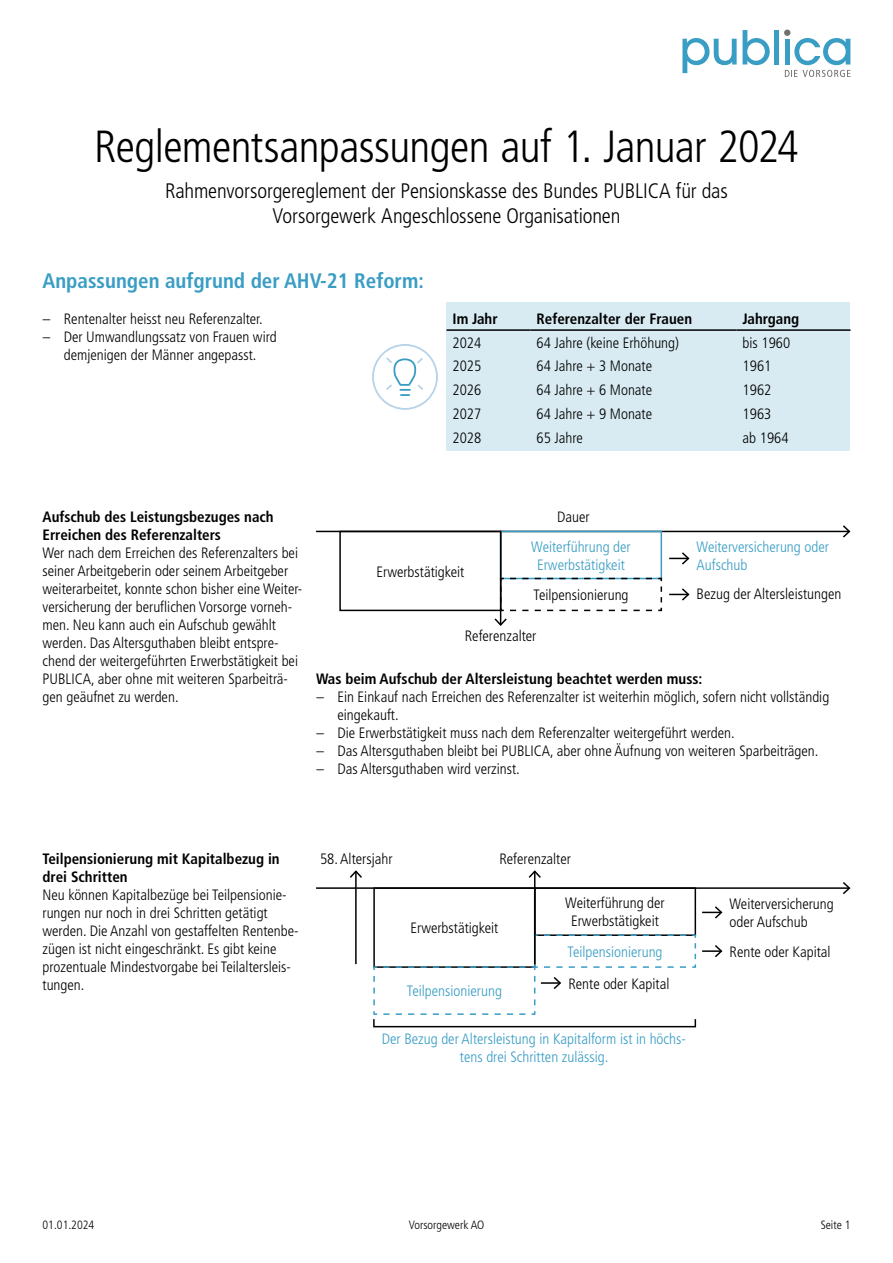
<style>
.page{position:relative;width:893px;height:1263px;background:#fff}
.page>*{position:absolute;margin:0;border:0;box-sizing:border-box;transform-origin:0 0}
.PUB_MAG_Titel{font:300 condensed 45px "Frutiger LT Std";letter-spacing:-.015em;color:#000}
.PUB_MAG_Lead{font:300 condensed 21px/25.2px "Frutiger LT Std";letter-spacing:-.01em;color:#000;text-align:center}
.überschrift{font:700 condensed 21px "Frutiger LT Std";color:#399dc4}
.PUB_MAG_Lauftext{font:300 condensed 15px/18px "Frutiger LT Std";color:#000}
.PUB_MAG_Lauftext_ohne_GLR{font:300 condensed 15px/18px "Frutiger LT Std";color:#000;text-align:center}
.PUB_MAG_Lauftext_ohne_GLR-2{font:300 condensed 15px/18px "Frutiger LT Std";color:#399dc4;text-align:center}
.PUB_MAG_Lauftext-2{font:700 condensed 15px/18px "Frutiger LT Std";color:#000}
.PUB_MAG_Tabelle{font:300 condensed 15px "Frutiger LT Std";color:#000}
.PUB_MAG_Tabelle-2{font:700 condensed 15px "Frutiger LT Std";color:#000}
.PUB_MAG_Lauftext_ohne_GLR-3{font:300 condensed 12px "Frutiger LT Std";color:#000}
</style>
<div class="page">
<svg style="left:682px;top:38px;width:55px;height:35px"></svg>
<svg style="left:743px;top:30px;width:27px;height:35px"></svg>
<div style="left:774px;top:30px;width:5px;height:35px;background:#399dc4"></div>
<svg style="left:784px;top:30px;width:66px;height:47px"></svg>
<div style="left:446px;top:302px;width:404px;height:149px;background:#d8ebf3"></div>
<hr style="left:446px;top:329px;width:84px;height:2px;background:#000">
<hr style="left:530px;top:329px;width:207px;height:2px;background:#000">
<hr style="left:737px;top:329px;width:113px;height:2px;background:#000">
<hr style="left:316px;top:887px;width:533px;height:2px;background:#000">
<svg style="left:841px;top:882px;width:10px;height:13px"></svg>
<div style="left:373px;top:887px;width:162px;height:81px;border:2px solid #000"></div>
<div style="left:534px;top:887px;width:162px;height:49px;border:2px solid #000"></div>
<hr style="left:355px;top:871px;width:2px;height:93px;background:#000">
<svg style="left:349px;top:870px;width:13px;height:9px"></svg>
<hr style="left:534px;top:871px;width:1px;height:93px;background:#000">
<svg style="left:528px;top:870px;width:13px;height:9px"></svg>
<hr style="left:316px;top:531px;width:533px;height:1px;background:#000">
<svg style="left:841px;top:525px;width:10px;height:13px"></svg>
<div style="left:339px;top:531px;width:162px;height:80px;border:2px solid #000"></div>
<div style="left:500px;top:531px;width:162px;height:48px;border:2px solid #399dc4"></div>
<hr style="left:500px;top:531px;width:1px;height:94px;background:#000">
<svg style="left:493px;top:577px;width:170px;height:49px"></svg>
<svg style="left:669px;top:552px;width:21px;height:13px"></svg>
<svg style="left:669px;top:588px;width:21px;height:13px"></svg>
<svg style="left:373px;top:934px;width:350px;height:81px"></svg>
<svg style="left:702px;top:906px;width:21px;height:13px"></svg>
<div style="left:373px;top:1018px;width:323px;height:9px;border:2px solid #000"></div>
<div style="left:372px;top:344px;width:66px;height:66px;border:2px solid #b7d3e8;border-radius:50%"></div>
<svg style="left:386px;top:357px;width:37px;height:39px"></svg>
<p class="PUB_MAG_Titel" style="left:94px;top:121px;width:706px">Reglementsanpassungen auf 1. Januar 2024</p>
<p class="PUB_MAG_Lead" style="left:165px;top:178px;width:564px">Rahmenvorsorgereglement der Pensionskasse des Bundes PUBLICA für das<br>Vorsorgewerk Angeschlossene Organisationen</p>
<p class="überschrift" style="left:43px;top:268px;width:383px">Anpassungen aufgrund der AHV-21 Reform:</p>
<p class="PUB_MAG_Lauftext" style="left:43px;top:310px;width:221px">– Rentenalter heisst neu Referenzalter.</p>
<p class="PUB_MAG_Lauftext" style="left:43px;top:328px;width:236px;text-align:center">– Der Umwandlungssatz von Frauen wird demjenigen der Männer angepasst.</p>
<p class="PUB_MAG_Tabelle-2" style="left:452px;top:310px;width:47px">Im Jahr</p>
<p class="PUB_MAG_Tabelle-2" style="left:536px;top:310px;width:157px">Referenzalter der Frauen</p>
<p class="PUB_MAG_Tabelle-2" style="left:743px;top:310px;width:58px">Jahrgang</p>
<p class="PUB_MAG_Tabelle" style="left:452px;top:334px;width:30px">2024</p>
<p class="PUB_MAG_Tabelle" style="left:536px;top:334px;width:144px">64 Jahre (keine Erhöhung)</p>
<p class="PUB_MAG_Tabelle" style="left:743px;top:334px;width:49px">bis 1960</p>
<p class="PUB_MAG_Tabelle" style="left:452px;top:358px;width:30px">2025</p>
<p class="PUB_MAG_Tabelle" style="left:536px;top:358px;width:117px">64 Jahre + 3 Monate</p>
<p class="PUB_MAG_Tabelle" style="left:743px;top:358px;width:30px">1961</p>
<p class="PUB_MAG_Tabelle" style="left:452px;top:381px;width:30px">2026</p>
<p class="PUB_MAG_Tabelle" style="left:536px;top:381px;width:117px">64 Jahre + 6 Monate</p>
<p class="PUB_MAG_Tabelle" style="left:743px;top:381px;width:30px">1962</p>
<p class="PUB_MAG_Tabelle" style="left:452px;top:406px;width:30px">2027</p>
<p class="PUB_MAG_Tabelle" style="left:536px;top:406px;width:117px">64 Jahre + 9 Monate</p>
<p class="PUB_MAG_Tabelle" style="left:743px;top:406px;width:30px">1963</p>
<p class="PUB_MAG_Tabelle" style="left:452px;top:429px;width:30px">2028</p>
<p class="PUB_MAG_Tabelle" style="left:536px;top:429px;width:48px">65 Jahre</p>
<p class="PUB_MAG_Tabelle" style="left:743px;top:429px;width:48px">ab 1964</p>
<p class="PUB_MAG_Lauftext-2" style="left:43px;top:508px;width:233px">Aufschub des Leistungsbezuges nach<br>Erreichen des Referenzalters</p>
<p class="PUB_MAG_Lauftext" style="left:43px;top:544px;width:261px">Wer nach dem Erreichen des Referenzalters bei seiner Arbeitgeberin oder seinem Arbeitgeber weiterarbeitet, konnte schon bisher eine Weiter&shy;versicherung der beruflichen Vorsorge vorneh&shy;men. Neu kann auch ein Aufschub gewählt werden. Das Altersguthaben bleibt entspre&shy;chend der weitergeführten Erwerbstätigkeit bei PUBLICA, aber ohne mit weiteren Sparbeiträ&shy;gen geäufnet zu werden.</p>
<p class="PUB_MAG_Lauftext_ohne_GLR" style="left:376px;top:563px;width:89px">Erwerbstätigkeit</p>
<p class="PUB_MAG_Lauftext_ohne_GLR" style="left:557px;top:508px;width:34px">Dauer</p>
<p class="PUB_MAG_Lauftext_ohne_GLR-2" style="left:531px;top:538px;width:101px">Weiterführung der<br>Erwerbstätigkeit</p>
<p class="PUB_MAG_Lauftext_ohne_GLR-2" style="left:697px;top:538px;width:134px;text-align:left">Weiterversicherung oder<br>Aufschub</p>
<p class="PUB_MAG_Lauftext_ohne_GLR" style="left:533px;top:586px;width:97px">Teilpensionierung</p>
<p class="PUB_MAG_Lauftext_ohne_GLR" style="left:697px;top:585px;width:146px">Bezug der Altersleistungen</p>
<p class="PUB_MAG_Lauftext_ohne_GLR" style="left:465px;top:626px;width:73px">Referenzalter</p>
<p class="PUB_MAG_Lauftext-2" style="left:316px;top:670px;width:388px">Was beim Aufschub der Altersleistung beachtet werden muss:</p>
<p class="PUB_MAG_Lauftext" style="left:337px;top:688px;width:493px;text-indent:-21px">– Ein Einkauf nach Erreichen des Referenzalter ist weiterhin möglich, sofern nicht vollständig eingekauft.</p>
<p class="PUB_MAG_Lauftext" style="left:316px;top:724px;width:420px">– Die Erwerbstätigkeit muss nach dem Referenzalter weitergeführt werden.</p>
<p class="PUB_MAG_Lauftext" style="left:316px;top:742px;width:504px">– Das Altersguthaben bleibt bei PUBLICA, aber ohne Äufnung von weiteren Sparbeiträgen.</p>
<p class="PUB_MAG_Lauftext" style="left:316px;top:760px;width:205px">– Das Altersguthaben wird verzinst.</p>
<p class="PUB_MAG_Lauftext-2" style="left:43px;top:850px;width:239px">Teilpensionierung mit Kapitalbezug in drei Schritten</p>
<p class="PUB_MAG_Lauftext" style="left:43px;top:886px;width:258px">Neu können Kapitalbezüge bei Teilpensionie&shy;rungen nur noch in drei Schritten getätigt werden. Die Anzahl von gestaffelten Rentenbe&shy;zügen ist nicht eingeschränkt. Es gibt keine prozentuale Mindestvorgabe bei Teilaltersleis&shy;tungen.</p>
<p class="PUB_MAG_Lauftext_ohne_GLR" style="left:320px;top:850px;width:74px">58. Altersjahr</p>
<p class="PUB_MAG_Lauftext_ohne_GLR" style="left:499px;top:850px;width:73px">Referenzalter</p>
<p class="PUB_MAG_Lauftext_ohne_GLR" style="left:410px;top:919px;width:89px">Erwerbstätigkeit</p>
<p class="PUB_MAG_Lauftext_ohne_GLR-2" style="left:407px;top:982px;width:97px">Teilpensionierung</p>
<p class="PUB_MAG_Lauftext_ohne_GLR" style="left:565px;top:894px;width:101px">Weiterführung der<br>Erwerbstätigkeit</p>
<p class="PUB_MAG_Lauftext_ohne_GLR-2" style="left:567px;top:943px;width:97px">Teilpensionierung</p>
<p class="PUB_MAG_Lauftext_ohne_GLR" style="left:568px;top:975px;width:103px">Rente oder Kapital</p>
<p class="PUB_MAG_Lauftext_ohne_GLR-2" style="left:382px;top:1030px;width:305px">Der Bezug der Altersleistung in Kapitalform ist in höchs&shy;tens drei Schritten zulässig.</p>
<p class="PUB_MAG_Lauftext_ohne_GLR" style="left:730px;top:895px;width:106px">Weiterversicherung</p>
<p class="PUB_MAG_Lauftext_ohne_GLR" style="left:730px;top:913px;width:80px">oder Aufschub</p>
<p class="PUB_MAG_Lauftext_ohne_GLR" style="left:730px;top:943px;width:103px">Rente oder Kapital</p>
<p class="PUB_MAG_Lauftext_ohne_GLR-3" style="left:43px;top:1218px;width:53px">01.01.2024</p>
<p class="PUB_MAG_Lauftext_ohne_GLR-3" style="left:409px;top:1218px;width:77px">Vorsorgewerk AO</p>
<p class="PUB_MAG_Lauftext_ohne_GLR-3" style="left:821px;top:1218px;width:31px">Seite 1</p>
</div>
